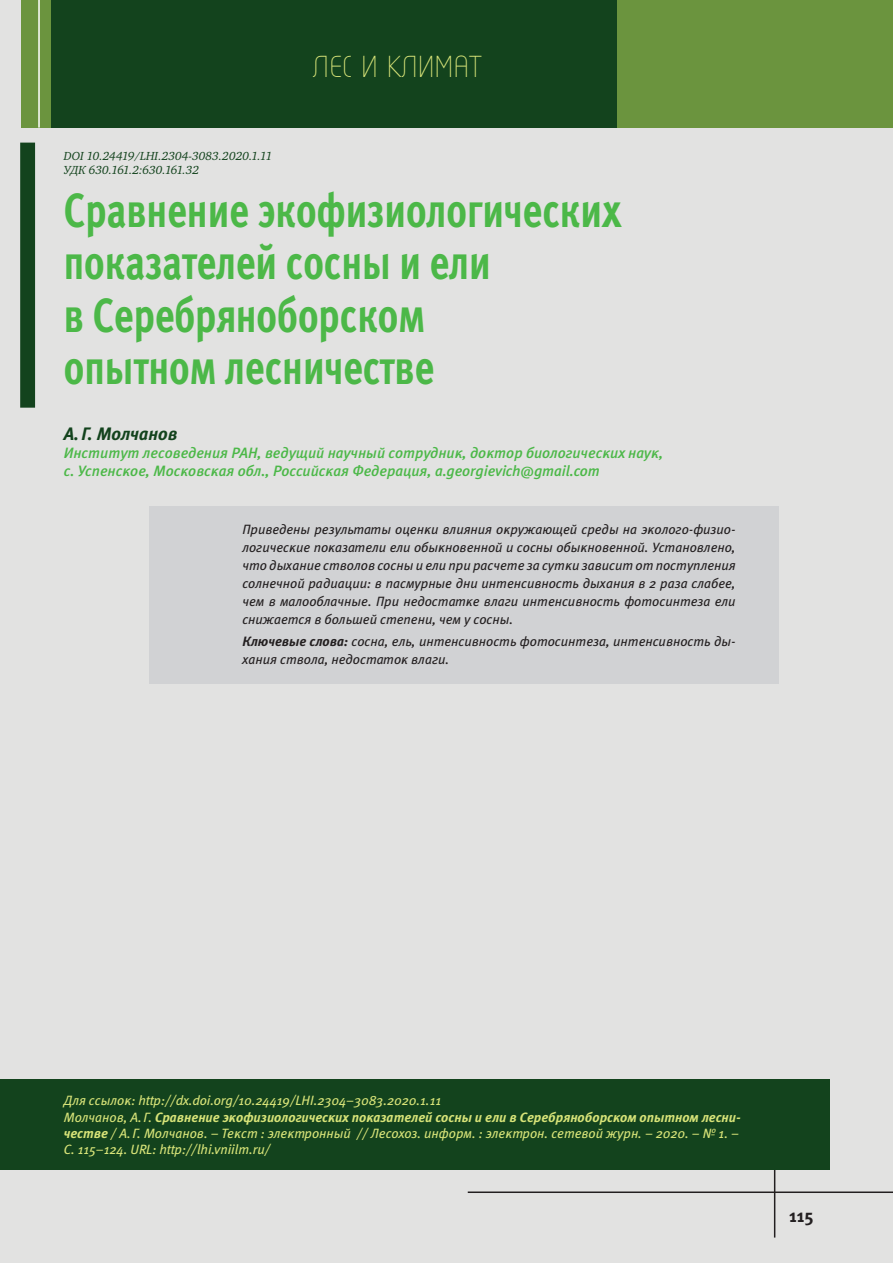
<style>
.page{position:relative;width:893px;height:1263px;background:#e2e2e1}
.page>*{position:absolute;margin:0;border:0;box-sizing:border-box;transform-origin:0 0}
.Zag_1{font:48px/52.5px "Meta Bold LFC";color:#4cb848;scale:.8 1}
.Zag_0{font:36px "Magic C";color:#d7e378}
.Zag_Avtor{font:italic 18px "Meta Bold C";color:#13431d}
.t1{font:18px "Meta Bold C";color:#231f20}
.Zag_Avtor_01{font:italic 15px/18px "Meta Medium C";color:#4cb848}
.Annotaciya{font:italic 13.5px/18px "Meta Book C";color:#231f20;text-align:justify}
.t2{font:italic 13.5px/16.2px "Meta Book C";color:#d7e378}
.UDK{font:italic 12px "Charter C";color:#13431d}
.s1{font-family:"Meta Bold C"}
</style>
<div class="page">
<div style="left:21px;top:0;width:872px;height:128px;background:#6b943e"></div>
<div style="left:51px;top:0;width:566px;height:128px;background:#13431d"></div>
<hr style="left:38px;top:0;width:2px;height:128px;background:#fff">
<hr style="left:468px;top:1191px;width:425px;height:2px;background:#231f20">
<hr style="left:774px;top:1147px;width:1px;height:90px;background:#231f20">
<div style="left:20px;top:143px;width:15px;height:265px;background:#13431d"></div>
<div style="left:149px;top:506px;width:629px;height:138px;background:#d1d2d4"></div>
<div style="left:149px;top:619px;width:629px;height:65px;background:#d1d2d4"></div>
<div style="left:0;top:1079px;width:829px;height:90px;background:#13431d"></div>
<p class="Zag_0" style="left:313px;top:50px;width:170px">ЛЕС И КЛИМАТ</p>
<p class="UDK" style="left:64px;top:149px;width:210px">DOI 10.24419/LHI.2304-3083.2020.1.11</p>
<p class="UDK" style="left:64px;top:163px;width:137px">УДК 630.161.2:630.161.32</p>
<p class="Zag_1" style="left:64px;top:183px;width:699px">Сравнение экофизиологических показателей сосны и ели<br>в Серебряноборском<br>опытном лесничестве</p>
<p class="Zag_Avtor" style="left:64px;top:423px;width:115px">А. Г. Молчанов</p>
<p class="Zag_Avtor_01" style="left:64px;top:443px;width:601px">Институт лесоведения РАН, ведущий научный сотрудник, доктор биологических наук, с. Успенское, Московская обл., Российская Федерация, a.georgievich@gmail.com</p>
<p class="Annotaciya" style="left:242px;top:520px;width:495px">Приведены результаты оценки влияния окружающей среды на эколого-физио&shy;логические показатели ели обыкновенной и сосны обыкновенной. Установлено, что дыхание стволов сосны и ели при расчете за сутки зависит от поступления солнечной радиации: в пасмурные дни интенсивность дыхания в 2 раза слабее, чем в малооблачные. При недостатке влаги интенсивность фотосинтеза ели снижается в большей степени, чем у сосны.</p>
<p class="Annotaciya" style="left:242px;top:633px;width:495px"><span class="s1">Ключевые слова:</span> сосна, ель, интенсивность фотосинтеза, интенсивность ды&shy;хания ствола, недостаток влаги.</p>
<p class="t2" style="left:64px;top:1092px;width:379px">Для ссылок: http://dx.doi.org/10.24419/LHI.2304–3083.2020.1.11</p>
<p class="t2" style="left:64px;top:1109px;width:678px">Молчанов, А. Г. <span class="s1">Сравнение экофизиологических показателей сосны и ели в Серебряноборском опытном лесни&shy;честве</span> / А. Г. Молчанов. – Текст : электронный // Лесохоз. информ. : электрон. сетевой журн. – 2020. – № 1. –<br>С. 115–124. URL: http://lhi.vniilm.ru/</p>
<h3 class="t1" style="left:789px;top:1205px;width:26px">115</h3>
</div>
